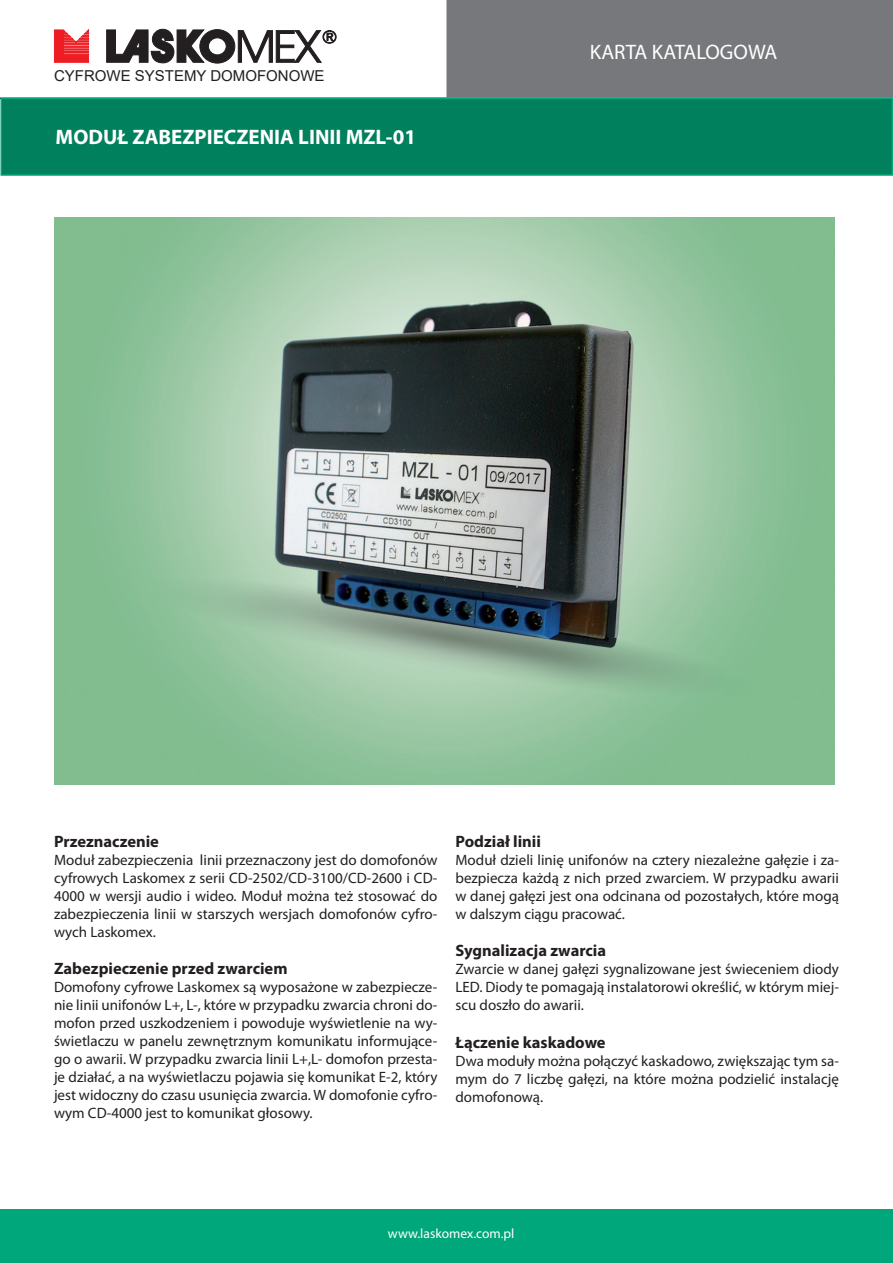
<style>
.page{position:relative;width:893px;height:1263px;background:#fff}
.page>*{position:absolute;margin:0;border:0;box-sizing:border-box;transform-origin:0 0}
.t1{font:700 21px "Myriad Pro";color:#fff}
.t2{font:21px "Myriad Pro";color:#fff}
.t3{font:700 16.5px "Myriad Pro";color:#231f20}
.t4{font:15px/18px "Myriad Pro";color:#231f20;text-align:justify}
.t5{font:15px "Arial";color:#231f20}
.t6{font:13.5px "Myriad Pro";color:#fff}
</style>
<div class="page">
<svg style="left:54px;top:30px;width:35px;height:33px"></svg>
<svg style="left:106px;top:29px;width:230px;height:34px"></svg>
<div style="left:0;top:1209px;width:893px;height:54px;background:#00a77a"></div>
<div style="left:447px;top:1px;width:445px;height:96px;background:#76787b"></div>
<div style="left:446px;top:0;width:447px;height:98px;border:2px solid #76787b"></div>
<div style="left:1px;top:98px;width:891px;height:77px;background:#00805c"></div>
<div style="left:0;top:98px;width:893px;height:78px;border:2px solid #00a77a"></div>
<img style="left:54px;top:217px;width:780px;height:567px">
<p class="t5" style="left:54px;top:65px;width:272px">CYFROWE SYSTEMY DOMOFONOWE</p>
<h1 class="t1" style="left:56px;top:123px;width:362px">MODUŁ ZABEZPIECZENIA LINII MZL-01</h1>
<h1 class="t2" style="left:590px;top:39px;width:189px">KARTA KATALOGOWA</h1>
<p class="t3" style="left:54px;top:830px;width:106px">Przeznaczenie</p>
<p class="t4" style="left:54px;top:850px;width:385px">Moduł zabezpieczenia linii przeznaczony jest do domofonów cyfrowych Laskomex z serii CD-2502/CD-3100/CD-2600 i CD-4000 w wersji audio i wideo. Moduł można też stosować do zabezpieczenia linii w starszych wersjach domofonów cyfro&shy;wych Laskomex.</p>
<p class="t3" style="left:54px;top:958px;width:235px">Zabezpieczenie przed zwarciem</p>
<p class="t4" style="left:54px;top:978px;width:385px">Domofony cyfrowe Laskomex są wyposażone w zabezpiecze&shy;nie linii unifonów L+, L-, które w przypadku zwarcia chroni do&shy;mofon przed uszkodzeniem i powoduje wyświetlenie na wy&shy;świetlaczu w panelu zewnętrznym komunikatu informujące&shy;go o awarii. W przypadku zwarcia linii L+,L- domofon przesta&shy;je działać, a na wyświetlaczu pojawia się komunikat E-2, który jest widoczny do czasu usunięcia zwarcia. W domofonie cyfro&shy;wym CD-4000 jest to komunikat głosowy.</p>
<p class="t3" style="left:455px;top:830px;width:87px">Podział linii</p>
<p class="t4" style="left:455px;top:850px;width:385px">Moduł dzieli linię unifonów na cztery niezależne gałęzie i za&shy;bezpiecza każdą z nich przed zwarciem. W przypadku awarii w danej gałęzi jest ona odcinana od pozostałych, które mogą w dalszym ciągu pracować.</p>
<p class="t3" style="left:455px;top:940px;width:152px">Sygnalizacja zwarcia</p>
<p class="t4" style="left:455px;top:960px;width:385px">Zwarcie w danej gałęzi sygnalizowane jest świeceniem diody LED. Diody te pomagają instalatorowi określić, w którym miej&shy;scu doszło do awarii.</p>
<p class="t3" style="left:455px;top:1032px;width:152px">Łączenie kaskadowe</p>
<p class="t4" style="left:455px;top:1052px;width:385px">Dwa moduły można połączyć kaskadowo, zwiększając tym sa&shy;mym do 7 liczbę gałęzi, na które można podzielić instalację domofonową.</p>
<p class="t6" style="left:388px;top:1225px;width:128px">www.laskomex.com.pl</p>
</div>
